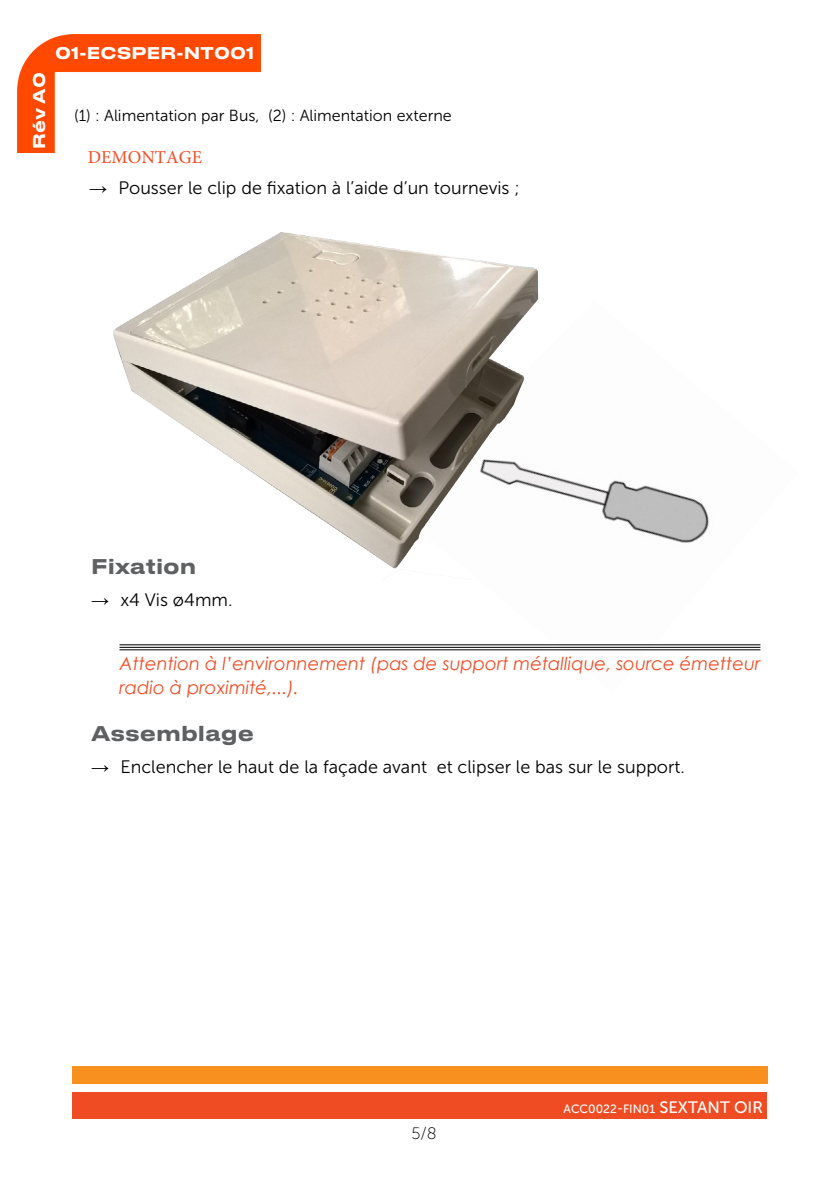
<style>
.page{position:relative;width:840px;height:1191px;background:#fff}
.page>*{position:absolute;margin:0;border:0;box-sizing:border-box;transform-origin:0 0}
.t1{font:500 20px "Druk Text Wide";color:#5f6062}
.t2{font:18.2px "Minion Pro";color:#f04c23}
.t3{font:18px "Museo Sans 300";color:#000}
.t4{font:italic 18px/24px "Century Gothic";color:#f04c23}
.t5{font:16.4px "Museo Sans 100";color:#000}
.t6{font:16px "Museo Sans 300";color:#000}
.t7{font:500 16px "Druk Text Wide";color:#fff}
.t8{font:12px "Museo Sans 500";color:#fff}
.s1{font-family:"Arial Narrow"}
.s2{font-size:16.4px}
</style>
<div class="page">
<div style="left:72px;top:1066px;width:695px;height:17px;background:#f7901e"></div>
<div style="left:72px;top:1092px;width:694px;height:26px;background:#f04c23"></div>
<img style="left:17px;top:34px;width:243px;height:119px">
<img style="left:392px;top:479px;width:369px;height:172px">
<hr style="left:119px;top:644px;width:641px;height:1px;background:#000">
<hr style="left:119px;top:647px;width:641px;height:1px;background:#000">
<hr style="left:119px;top:649px;width:641px;height:1px;background:#000">
<img style="left:113px;top:232px;width:450px;height:347px">
<p class="t7" style="left:25px;top:149px;width:78px;rotate:-90deg">Rév A0</p>
<p class="t7" style="left:55px;top:40px;width:201px">01-ECSPER-NT001</p>
<p class="t6" style="left:74px;top:107px;width:379px">(1) : Alimentation par Bus, (2) : Alimentation externe</p>
<p class="t2" style="left:88px;top:144px;width:116px">DEMONTAGE</p>
<p class="t3" style="left:89px;top:178px;width:432px"><span class="s1">→</span> Pousser le clip de fixation à l’aide d’un tournevis ;</p>
<p class="t1" style="left:91px;top:549px;width:107px">Fixation</p>
<p class="t3" style="left:91px;top:590px;width:143px"><span class="s1">→</span> x4 Vis ø4mm.</p>
<p class="t4" style="left:119px;top:651px;width:642px">Attention à l’environnement (pas de support métallique, source émetteur radio à proximité,...).</p>
<p class="t1" style="left:91px;top:716px;width:164px">Assemblage</p>
<p class="t3" style="left:91px;top:757px;width:595px"><span class="s1">→</span> Enclencher le haut de la façade avant et clipser le bas sur le support.</p>
<p class="t5" style="left:411px;top:1124px;width:27px">5/8</p>
<p class="t8" style="left:563px;top:1101px;width:201px">ACC0022-FIN01 <span class="s2">SEXTANT OIR</span></p>
</div>
